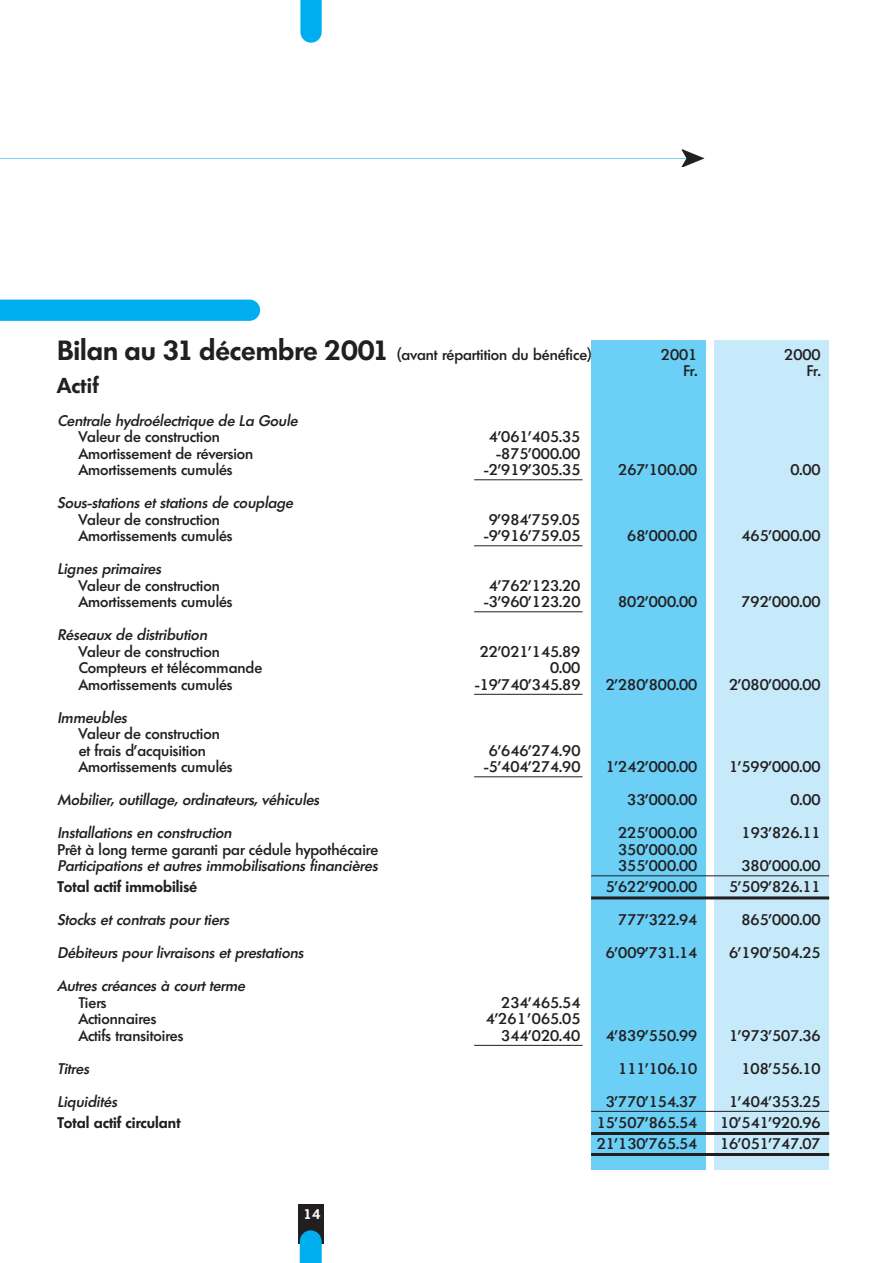
<style>
.page{position:relative;width:893px;height:1263px;background:#fff}
.page>*{position:absolute;margin:0;border:0;box-sizing:border-box;transform-origin:0 0}
.t1{font:600 21px "Limerick";letter-spacing:.025em;color:#231f20}
.t2{font:500 15px/16.5px "Limerick";color:#231f20}
.t3{font:500 15px "Ilimerick";color:#231f20}
.t4{font:600 15px "Limerick";color:#231f20}
.t5{font:600 13.5px "Limerick";color:#fff}
.s1{font-weight:600;font-size:27px}
</style>
<div class="page">
<div style="left:0;top:300px;width:260px;height:21px;background:#00aeef"></div>
<div style="left:298px;top:1204px;width:26px;height:39px;background:#231f20"></div>
<svg style="left:300px;top:1230px;width:22px;height:33px"></svg>
<svg style="left:300px;top:0;width:22px;height:43px"></svg>
<hr style="left:0;top:157px;width:689px;height:2px;background:#00aeef">
<svg style="left:681px;top:150px;width:24px;height:17px"></svg>
<div style="left:591px;top:340px;width:115px;height:829px;background:#6bcff6"></div>
<div style="left:714px;top:340px;width:115px;height:829px;background:#c6eafa"></div>
<hr style="left:474px;top:479px;width:109px;height:1px;background:#231f20">
<hr style="left:474px;top:545px;width:109px;height:1px;background:#231f20">
<hr style="left:474px;top:611px;width:109px;height:1px;background:#231f20">
<hr style="left:474px;top:694px;width:109px;height:1px;background:#231f20">
<hr style="left:474px;top:776px;width:109px;height:1px;background:#231f20">
<hr style="left:591px;top:875px;width:238px;height:1px;background:#231f20">
<hr style="left:591px;top:896px;width:238px;height:3px;background:#231f20">
<hr style="left:474px;top:1045px;width:109px;height:1px;background:#231f20">
<hr style="left:591px;top:1111px;width:238px;height:1px;background:#231f20">
<hr style="left:591px;top:1132px;width:238px;height:3px;background:#231f20">
<hr style="left:591px;top:1153px;width:238px;height:3px;background:#231f20">
<p class="t2" style="left:57px;top:346px;width:536px"><span class="s1">Bilan au 31 décembre 2001</span> (avant répartition du bénéfice)</p>
<p class="t2" style="left:661px;top:346px;width:38px">2001</p>
<p class="t2" style="left:784px;top:346px;width:38px">2000</p>
<p class="t2" style="left:683px;top:363px;width:15px">Fr.</p>
<p class="t2" style="left:807px;top:363px;width:15px">Fr.</p>
<h1 class="t1" style="left:57px;top:373px;width:43px">Actif</h1>
<p class="t3" style="left:57px;top:412px;width:242px">Centrale hydroélectrique de La Goule</p>
<p class="t2" style="left:79px;top:429px;width:143px">Valeur de construction</p>
<p class="t2" style="left:489px;top:429px;width:93px">4’061’405.35</p>
<p class="t2" style="left:79px;top:445px;width:176px">Amortissement de réversion</p>
<p class="t2" style="left:496px;top:445px;width:86px">-875’000.00</p>
<p class="t2" style="left:79px;top:462px;width:155px">Amortissements cumulés</p>
<p class="t2" style="left:484px;top:462px;width:98px">-2’919’305.35</p>
<p class="t2" style="left:618px;top:462px;width:81px">267’100.00</p>
<p class="t2" style="left:790px;top:462px;width:32px">0.00</p>
<p class="t3" style="left:57px;top:494px;width:237px">Sous-stations et stations de couplage</p>
<p class="t2" style="left:79px;top:511px;width:143px">Valeur de construction</p>
<p class="t2" style="left:489px;top:511px;width:93px">9’984’759.05</p>
<p class="t2" style="left:79px;top:528px;width:155px">Amortissements cumulés</p>
<p class="t2" style="left:484px;top:528px;width:98px">-9’916’759.05</p>
<p class="t2" style="left:627px;top:528px;width:72px">68’000.00</p>
<p class="t2" style="left:741px;top:528px;width:81px">465’000.00</p>
<p class="t3" style="left:57px;top:560px;width:105px">Lignes primaires</p>
<p class="t2" style="left:79px;top:577px;width:143px">Valeur de construction</p>
<p class="t2" style="left:489px;top:577px;width:93px">4’762’123.20</p>
<p class="t2" style="left:79px;top:594px;width:155px">Amortissements cumulés</p>
<p class="t2" style="left:484px;top:594px;width:98px">-3’960’123.20</p>
<p class="t2" style="left:618px;top:594px;width:81px">802’000.00</p>
<p class="t2" style="left:741px;top:594px;width:81px">792’000.00</p>
<p class="t3" style="left:57px;top:626px;width:151px">Réseaux de distribution</p>
<p class="t2" style="left:79px;top:643px;width:143px">Valeur de construction</p>
<p class="t2" style="left:480px;top:643px;width:102px">22’021’145.89</p>
<p class="t2" style="left:79px;top:660px;width:185px">Compteurs et télécommande</p>
<p class="t2" style="left:550px;top:660px;width:32px">0.00</p>
<p class="t2" style="left:79px;top:676px;width:155px">Amortissements cumulés</p>
<p class="t2" style="left:475px;top:676px;width:107px">-19’740’345.89</p>
<p class="t2" style="left:606px;top:676px;width:93px">2’280’800.00</p>
<p class="t2" style="left:729px;top:676px;width:93px">2’080’000.00</p>
<p class="t3" style="left:57px;top:709px;width:71px">Immeubles</p>
<p class="t2" style="left:79px;top:726px;width:143px">Valeur de construction et frais d’acquisition</p>
<p class="t2" style="left:489px;top:742px;width:93px">6’646’274.90</p>
<p class="t2" style="left:79px;top:759px;width:155px">Amortissements cumulés</p>
<p class="t2" style="left:484px;top:759px;width:98px">-5’404’274.90</p>
<p class="t2" style="left:606px;top:759px;width:93px">1’242’000.00</p>
<p class="t2" style="left:729px;top:759px;width:93px">1’599’000.00</p>
<p class="t3" style="left:57px;top:791px;width:263px">Mobilier, outillage, ordinateurs, véhicules</p>
<p class="t2" style="left:627px;top:792px;width:72px">33’000.00</p>
<p class="t2" style="left:790px;top:792px;width:32px">0.00</p>
<p class="t3" style="left:57px;top:824px;width:176px">Installations en construction</p>
<p class="t2" style="left:618px;top:825px;width:81px">225’000.00</p>
<p class="t2" style="left:742px;top:825px;width:81px">193’826.11</p>
<p class="t2" style="left:57px;top:841px;width:322px">Prêt à long terme garanti par cédule hypothécaire</p>
<p class="t2" style="left:618px;top:841px;width:81px">350’000.00</p>
<p class="t3" style="left:57px;top:857px;width:322px">Participations et autres immobilisations financières</p>
<p class="t2" style="left:618px;top:858px;width:81px">355’000.00</p>
<p class="t2" style="left:741px;top:858px;width:81px">380’000.00</p>
<p class="t4" style="left:57px;top:878px;width:141px">Total actif immobilisé</p>
<p class="t2" style="left:606px;top:879px;width:93px">5’622’900.00</p>
<p class="t2" style="left:729px;top:879px;width:93px">5’509’826.11</p>
<p class="t3" style="left:57px;top:911px;width:173px">Stocks et contrats pour tiers</p>
<p class="t2" style="left:618px;top:912px;width:81px">777’322.94</p>
<p class="t2" style="left:741px;top:912px;width:81px">865’000.00</p>
<p class="t3" style="left:57px;top:944px;width:248px">Débiteurs pour livraisons et prestations</p>
<p class="t2" style="left:606px;top:945px;width:93px">6’009’731.14</p>
<p class="t2" style="left:729px;top:945px;width:93px">6’190’504.25</p>
<p class="t3" style="left:57px;top:977px;width:189px">Autres créances à court terme</p>
<p class="t2" style="left:79px;top:994px;width:29px">Tiers</p>
<p class="t2" style="left:501px;top:994px;width:81px">234’465.54</p>
<p class="t2" style="left:79px;top:1011px;width:79px">Actionnaires</p>
<p class="t2" style="left:486px;top:1011px;width:96px">4’261’065.05</p>
<p class="t2" style="left:79px;top:1027px;width:106px">Actifs transitoires</p>
<p class="t2" style="left:501px;top:1027px;width:81px">344’020.40</p>
<p class="t2" style="left:606px;top:1027px;width:93px">4’839’550.99</p>
<p class="t2" style="left:729px;top:1027px;width:93px">1’973’507.36</p>
<p class="t3" style="left:57px;top:1060px;width:33px">Titres</p>
<p class="t2" style="left:618px;top:1060px;width:81px">111’106.10</p>
<p class="t2" style="left:741px;top:1060px;width:81px">108’556.10</p>
<p class="t3" style="left:57px;top:1093px;width:61px">Liquidités</p>
<p class="t2" style="left:606px;top:1093px;width:93px">3’770’154.37</p>
<p class="t2" style="left:729px;top:1093px;width:93px">1’404’353.25</p>
<p class="t4" style="left:57px;top:1114px;width:125px">Total actif circulant</p>
<p class="t2" style="left:597px;top:1114px;width:102px">15’507’865.54</p>
<p class="t2" style="left:720px;top:1114px;width:102px">10’541’920.96</p>
<p class="t2" style="left:597px;top:1135px;width:102px">21’130’765.54</p>
<p class="t2" style="left:720px;top:1135px;width:102px">16’051’747.07</p>
<p class="t5" style="left:304px;top:1206px;width:18px">14</p>
</div>
